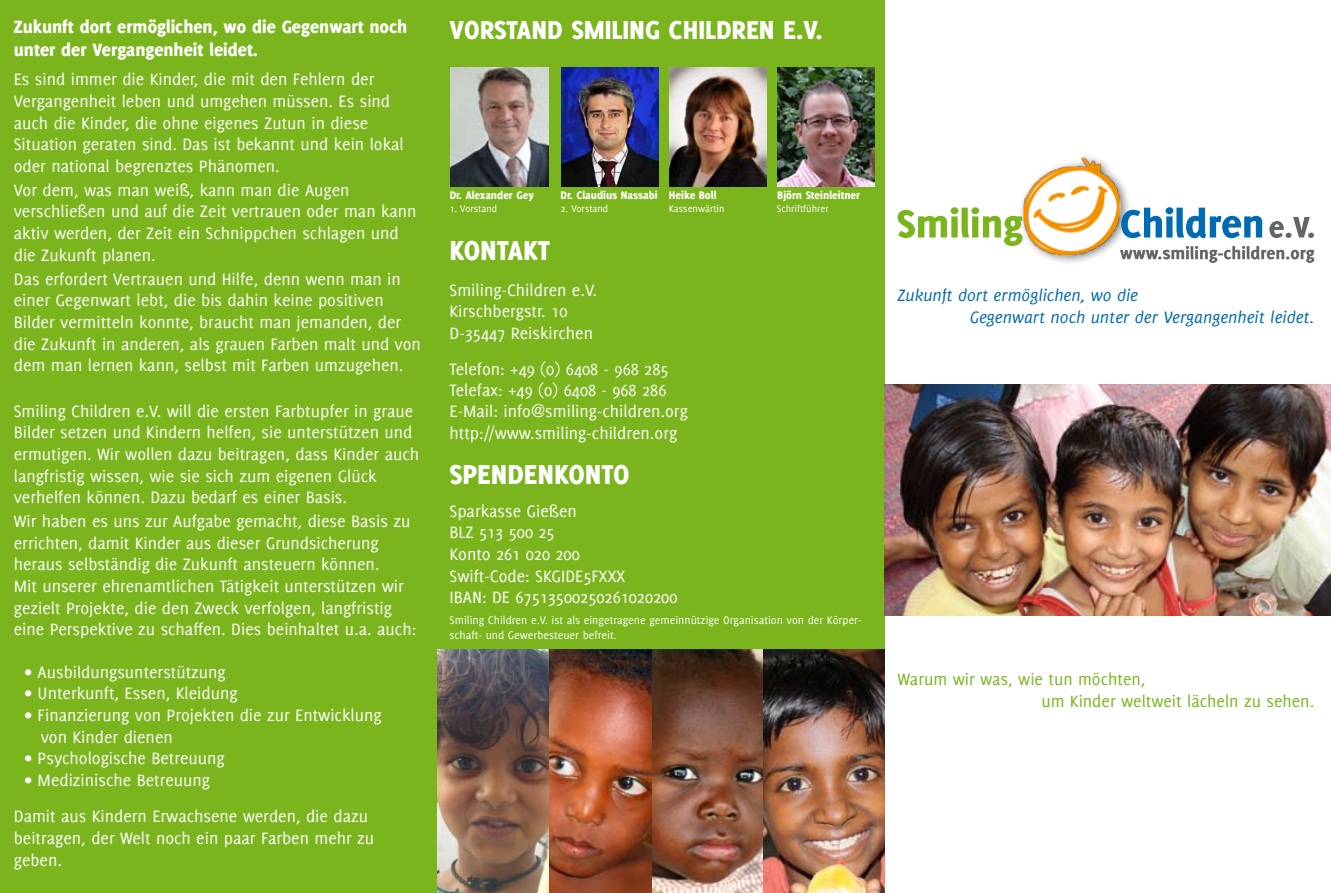
<style>
.page{position:relative;width:1331px;height:893px;background:#fff}
.page>*{position:absolute;margin:0;border:0;box-sizing:border-box;transform-origin:0 0}
.t1{font:800 30px "Delicious";color:#fff}
.t2{font:800 28.5px "Delicious";color:#fff}
.t3{font:800 19.5px/23.4px "Delicious";color:#fff}
.t4{font:18px/21.6px "Delicious";color:#fff}
.t5{font:italic 18px/21.6px "Delicious";color:#006ab2}
.t6{font:18px/21.6px "Delicious";color:#7ab51d}
.t7{font:12px/15px "Delicious";color:#fff}
.t8{font:800 12px "Delicious";color:#fff}
.t9{font:10.5px "Delicious";color:#fff}
</style>
<div class="page">
<div style="left:438px;top:0;width:446px;height:893px;background:#7ab51d"></div>
<div style="left:0;top:0;width:438px;height:893px;background:#7ab51d"></div>
<img style="left:451px;top:67px;width:98px;height:119px">
<img style="left:669px;top:67px;width:97px;height:120px">
<img style="left:561px;top:67px;width:97px;height:119px">
<img style="left:1021px;top:156px;width:106px;height:106px">
<svg style="left:897px;top:207px;width:126px;height:39px"></svg>
<svg style="left:1121px;top:207px;width:141px;height:31px"></svg>
<svg style="left:1269px;top:217px;width:45px;height:21px"></svg>
<svg style="left:1120px;top:246px;width:194px;height:17px"></svg>
<img style="left:777px;top:67px;width:98px;height:119px">
<img style="left:438px;top:649px;width:214px;height:244px">
<img style="left:762px;top:649px;width:122px;height:244px">
<img style="left:884px;top:384px;width:447px;height:231px">
<img style="left:652px;top:649px;width:110px;height:244px">
<p class="t3" style="left:14px;top:14px;width:395px">Zukunft dort ermöglichen, wo die Gegenwart noch unter der Vergangenheit leidet.</p>
<h2 class="t2" style="left:450px;top:13px;width:375px">Vorstand Smiling Children e.V.</h2>
<p class="t4" style="left:14px;top:69px;width:391px">Es sind immer die Kinder, die mit den Fehlern der Vergangenheit leben und umgehen müssen. Es sind auch die Kinder, die ohne eigenes Zutun in diese Situation geraten sind. Das ist bekannt und kein lokal oder national begrenztes Phänomen.</p>
<p class="t4" style="left:14px;top:179px;width:404px">Vor dem, was man weiß, kann man die Augen verschließen und auf die Zeit vertrauen oder man kann aktiv werden, der Zeit ein Schnippchen schlagen und die Zukunft planen.</p>
<p class="t4" style="left:14px;top:268px;width:409px">Das erfordert Vertrauen und Hilfe, denn wenn man in einer Gegenwart lebt, die bis dahin keine positiven Bilder vermitteln konnte, braucht man jemanden, der die Zukunft in anderen, als grauen Farben malt und von dem man lernen kann, selbst mit Farben umzugehen.</p>
<p class="t4" style="left:14px;top:400px;width:407px">Smiling Children e.V. will die ersten Farbtupfer in graue Bilder setzen und Kindern helfen, sie unterstützen und ermutigen. Wir wollen dazu beitragen, dass Kinder auch langfristig wissen, wie sie sich zum eigenen Glück verhelfen können. Dazu bedarf es einer Basis.</p>
<p class="t4" style="left:14px;top:510px;width:404px">Wir haben es uns zur Aufgabe gemacht, diese Basis zu errichten, damit Kinder aus dieser Grundsicherung heraus selbständig die Zukunft ansteuern können.<br>Mit unserer ehrenamtlichen Tätigkeit unterstützen wir gezielt Projekte, die den Zweck verfolgen, langfristig eine Perspektive zu schaffen. Dies beinhaltet u.a. auch:</p>
<p class="t4" style="left:25px;top:661px;width:203px">• Ausbildungsunterstützung</p>
<p class="t4" style="left:25px;top:682px;width:214px">• Unterkunft, Essen, Kleidung</p>
<p class="t4" style="left:41px;top:704px;width:342px;text-indent:-16px">• Finanzierung von Projekten die zur Entwicklung von Kinder dienen</p>
<p class="t4" style="left:25px;top:747px;width:202px">• Psychologische Betreuung</p>
<p class="t4" style="left:14px;top:761px;width:356px;line-height:36.6px;text-indent:11px">• Medizinische Betreuung<br>Damit aus Kindern Erwachsene werden, die dazu</p>
<p class="t4" style="left:14px;top:827px;width:362px">beitragen, der Welt noch ein paar Farben mehr zu geben.</p>
<p class="t8" style="left:450px;top:188px;width:86px">Dr. Alexander Gey</p>
<p class="t8" style="left:560px;top:188px;width:158px">Dr. Claudius Nassabi Heike Boll</p>
<p class="t8" style="left:777px;top:188px;width:84px">Björn Steinleitner</p>
<p class="t9" style="left:450px;top:203px;width:49px">1. Vorstand</p>
<p class="t9" style="left:561px;top:203px;width:49px">2. Vorstand</p>
<p class="t9" style="left:669px;top:203px;width:57px">Kassenwärtin</p>
<p class="t9" style="left:777px;top:203px;width:53px">Schriftführer</p>
<h1 class="t1" style="left:450px;top:233px;width:102px">Kontakt</h1>
<p class="t4" style="left:450px;top:279px;width:149px">Smiling-Children e.V.<br>Kirschbergstr. 10<br>D-35447 Reiskirchen</p>
<p class="t4" style="left:450px;top:358px;width:240px">Telefon: +49 (0) 6408 - 968 285<br>Telefax: +49 (0) 6408 - 968 286<br>E-Mail: info@smiling-children.org http://www.smiling-children.org</p>
<h1 class="t1" style="left:450px;top:457px;width:181px">Spendenkonto</h1>
<p class="t4" style="left:450px;top:500px;width:229px">Sparkasse Gießen<br>BLZ 513 500 25<br>Konto 261 020 200<br>Swift-Code: SKGIDE5FXXX<br>IBAN: DE 67513500250261020200</p>
<p class="t7" style="left:450px;top:613px;width:413px">Smiling Children e.V. ist als eingetragene gemeinnützige Organisation von der Körper&shy;schaft- und Gewerbesteuer befreit.</p>
<p class="t5" style="left:970px;top:284px;width:346px;text-indent:-72px">Zukunft dort ermöglichen, wo die<br>Gegenwart noch unter der Vergangenheit leidet.</p>
<p class="t6" style="left:1041px;top:668px;width:274px;text-indent:-144px">Warum wir was, wie tun möchten,<br>um Kinder weltweit lächeln zu sehen.</p>
</div>
